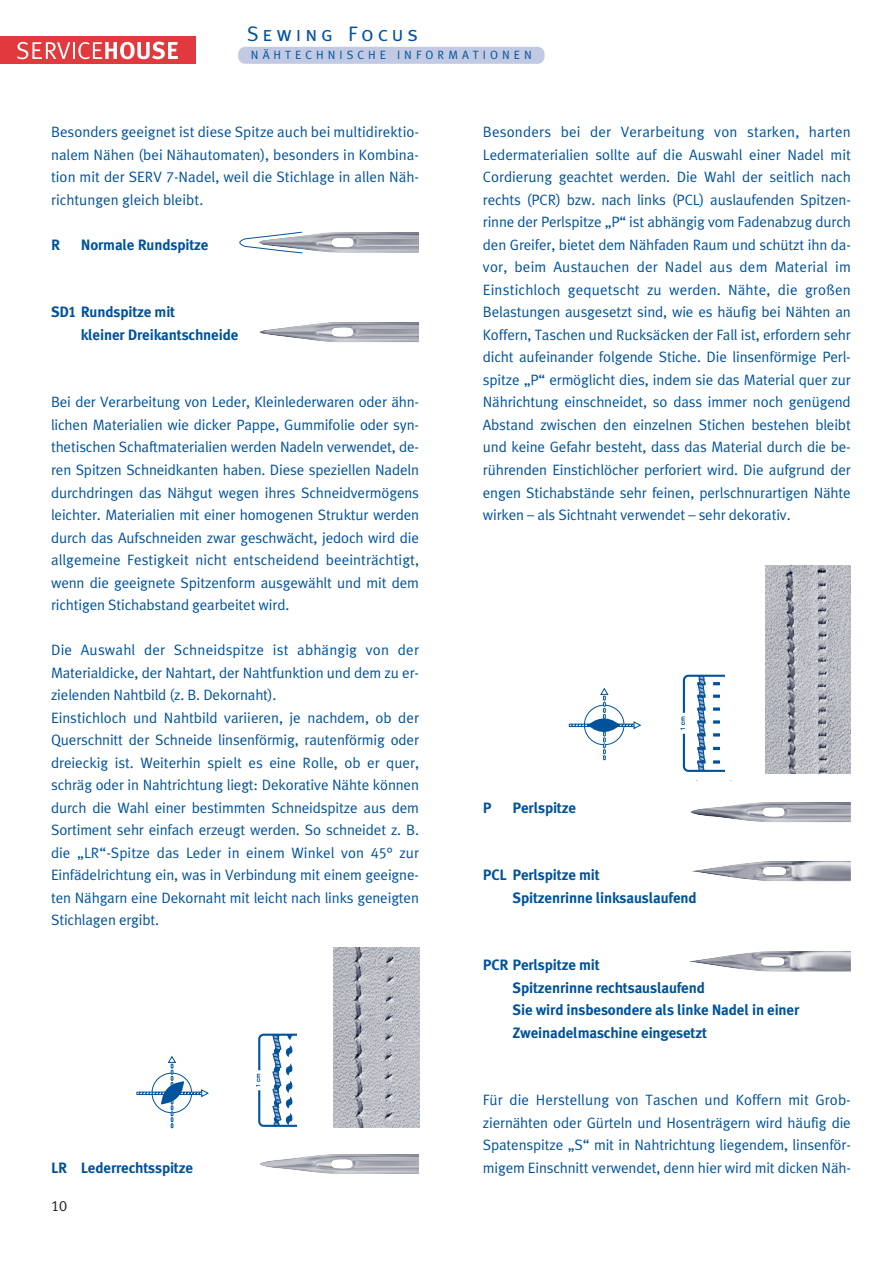
<style>
.page{position:relative;width:893px;height:1262px;background:#fff}
.page>*{position:absolute;margin:0;border:0;box-sizing:border-box;transform-origin:0 0}
.t1{font:21px "Meta Caps";letter-spacing:.185em;color:#00529b}
.t2{font:15px/22.5px "Schmetz Normal";letter-spacing:-.01em;color:#00529b;text-align:justify}
.t3{font:700 15px/22.5px "Schmetz";letter-spacing:-.01em;color:#00529b}
.t4{font:15px "Schmetz Normal";color:#231f20}
.t5{font:12px "Schmetz Normal";letter-spacing:.335em;color:#00529b}
</style>
<div class="page">
<div style="left:0;top:36px;width:196px;height:28px;background:#e1393e"></div>
<svg style="left:17px;top:42px;width:161px;height:17px"></svg>
<div style="left:238px;top:47px;width:306px;height:17px;background:#c1c9e3;border-radius:7px"></div>
<img style="left:303px;top:232px;width:116px;height:21px">
<svg style="left:239px;top:231px;width:64px;height:23px"></svg>
<img style="left:259px;top:322px;width:160px;height:21px">
<img style="left:260px;top:1154px;width:159px;height:20px">
<img style="left:334px;top:947px;width:85px;height:180px">
<svg style="left:256px;top:1033px;width:42px;height:94px"></svg>
<svg style="left:136px;top:1056px;width:73px;height:71px"></svg>
<img style="left:691px;top:802px;width:159px;height:20px">
<img style="left:765px;top:565px;width:85px;height:209px">
<svg style="left:680px;top:674px;width:45px;height:98px"></svg>
<svg style="left:568px;top:688px;width:73px;height:72px"></svg>
<svg style="left:587px;top:718px;width:33px;height:14px"></svg>
<img style="left:691px;top:861px;width:159px;height:20px">
<img style="left:689px;top:951px;width:161px;height:20px">
<h1 class="t1" style="left:247px;top:22px;width:172px">Sewing Focus</h1>
<p class="t5" style="left:251px;top:50px;width:282px">NÄHTECHNISCHE INFORMATIONEN</p>
<p class="t2" style="left:51px;top:122px;width:369px">Besonders geeignet ist diese Spitze auch bei multidirektio&shy;nalem Nähen (bei Nähautomaten), besonders in Kombina&shy;tion mit der SERV 7-Nadel, weil die Stichlage in allen Näh&shy;richtungen gleich bleibt.</p>
<p class="t3" style="left:51px;top:234px;width:11px">R</p>
<p class="t3" style="left:81px;top:234px;width:129px">Normale Rundspitze</p>
<p class="t3" style="left:81px;top:302px;width:159px;text-indent:-30px">SD1 Rundspitze mit<br>kleiner Dreikantschneide</p>
<p class="t2" style="left:51px;top:392px;width:369px">Bei der Verarbeitung von Leder, Kleinlederwaren oder ähn&shy;lichen Materialien wie dicker Pappe, Gummifolie oder syn&shy;thetischen Schaftmaterialien werden Nadeln verwendet, de&shy;ren Spitzen Schneidkanten haben. Diese speziellen Nadeln durchdringen das Nähgut wegen ihres Schneidvermögens leichter. Materialien mit einer homogenen Struktur werden durch das Aufschneiden zwar geschwächt, jedoch wird die allgemeine Festigkeit nicht entscheidend beeinträchtigt, wenn die geeignete Spitzenform ausgewählt und mit dem richtigen Stichabstand gearbeitet wird.</p>
<p class="t2" style="left:51px;top:639px;width:369px;text-align:left">Die Auswahl der Schneidspitze ist abhängig von der Materialdicke, der Nahtart, der Nahtfunktion und dem zu er&shy;zielenden Nahtbild (z. B. Dekornaht).<br>Einstichloch und Nahtbild variieren, je nachdem, ob der Querschnitt der Schneide linsenförmig, rautenförmig oder dreieckig ist. Weiterhin spielt es eine Rolle, ob er quer, schräg oder in Nahtrichtung liegt: Dekorative Nähte können durch die Wahl einer bestimmten Schneidspitze aus dem Sortiment sehr einfach erzeugt werden. So schneidet z. B. die „LR“-Spitze das Leder in einem Winkel von 45° zur Einfädelrichtung ein, was in Verbindung mit einem geeigne&shy;ten Nähgarn eine Dekornaht mit leicht nach links geneigten Stichlagen ergibt.</p>
<p class="t3" style="left:51px;top:1157px;width:144px">LR Lederrechtsspitze</p>
<p class="t4" style="left:51px;top:1200px;width:18px">10</p>
<p class="t2" style="left:483px;top:122px;width:369px">Besonders bei der Verarbeitung von starken, harten Ledermaterialien sollte auf die Auswahl einer Nadel mit Cordierung geachtet werden. Die Wahl der seitlich nach rechts (PCR) bzw. nach links (PCL) auslaufenden Spitzen&shy;rinne der Perlspitze „P“ ist abhängig vom Fadenabzug durch den Greifer, bietet dem Nähfaden Raum und schützt ihn da&shy;vor, beim Austauchen der Nadel aus dem Material im Einstichloch gequetscht zu werden. Nähte, die großen Belastungen ausgesetzt sind, wie es häufig bei Nähten an Koffern, Taschen und Rucksäcken der Fall ist, erfordern sehr dicht aufeinander folgende Stiche. Die linsenförmige Perl&shy;spitze „P“ ermöglicht dies, indem sie das Material quer zur Nährichtung einschneidet, so dass immer noch genügend Abstand zwischen den einzelnen Stichen bestehen bleibt und keine Gefahr besteht, dass das Material durch die be&shy;rührenden Einstichlöcher perforiert wird. Die aufgrund der engen Stichabstände sehr feinen, perlschnurartigen Nähte wirken – als Sichtnaht verwendet – sehr dekorativ.</p>
<p class="t3" style="left:483px;top:797px;width:10px">P</p>
<p class="t3" style="left:512px;top:797px;width:65px">Perlspitze</p>
<p class="t3" style="left:512px;top:864px;width:186px;text-indent:-30px">PCL Perlspitze mit<br>Spitzenrinne linksauslaufend</p>
<p class="t3" style="left:512px;top:954px;width:288px;text-indent:-30px">PCR Perlspitze mit<br>Spitzenrinne rechtsauslaufend<br>Sie wird insbesondere als linke Nadel in einer<br>Zweinadelmaschine eingesetzt</p>
<p class="t2" style="left:483px;top:1089px;width:369px">Für die Herstellung von Taschen und Koffern mit Grob&shy;ziernähten oder Gürteln und Hosenträgern wird häufig die Spatenspitze „S“ mit in Nahtrichtung liegendem, linsenför&shy;migem Einschnitt verwendet, denn hier wird mit dicken Näh-</p>
</div>
